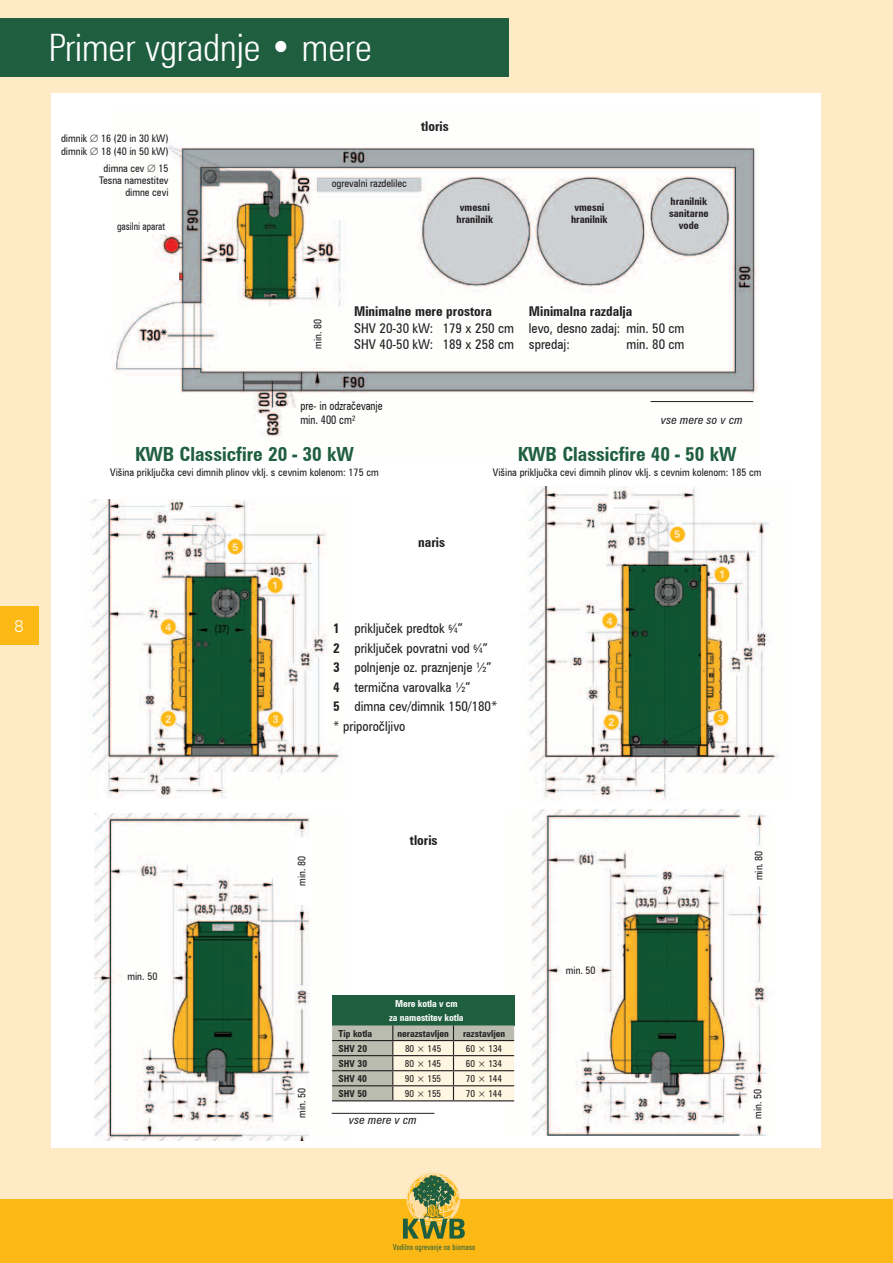
<style>
.page{position:relative;width:893px;height:1263px;background:#feeac4}
.page>*{position:absolute;margin:0;border:0;box-sizing:border-box;transform-origin:0 0}
.t1{font:300 condensed 37.8px "Zurich BT";color:#fff}
.t2{font:700 condensed 19.5px "Zurich BT";color:#1f5f40}
.t3{font:300 16.5px "Zurich BT";color:#fff}
.t4{font:condensed 13.5px/19.5px "Zurich BT";color:#231f20}
.t5{font:700 condensed 13.5px "Zurich BT";color:#231f20}
.t6{font:condensed 12px/14.4px "Zurich BT";color:#231f20;scale:.9 1}
.t7{font:italic condensed 12px "Zurich BT";letter-spacing:.015em;color:#231f20}
.t8{font:700 10.65px "Zurich BT";color:#feeac4}
.t9{font:condensed 10.5px/12px "Zurich BT";color:#231f20}
.t10{font:700 condensed 10.5px/12px "Zurich BT";color:#231f20;text-align:center}
.t11{font:condensed 10.5px "Zurich BT";color:#231f20;scale:.9 1}
.t12{font:700 condensed 9.6px "Zurich BT";color:#231f20}
.t13{font:condensed 9.6px "Zurich BT";color:#231f20}
.t14{font:700 condensed 9.6px/13.6px "Zurich BT";letter-spacing:-.005em;color:#fff;text-align:center}
.t15{font:condensed 8.25px "Zurich BT";letter-spacing:.04em;color:#1f5f40;scale:.8 1}
.s1{font-weight:700}
.s2{font-size:7.5px}
</style>
<div class="page">
<div style="left:0;top:606px;width:38px;height:38px;background:#fcb814"></div>
<div style="left:0;top:1199px;width:893px;height:64px;background:#fcb814"></div>
<div style="left:51px;top:94px;width:770px;height:1054px;background:#fff"></div>
<svg style="left:403px;top:1173px;width:62px;height:65px"></svg>
<img style="left:91px;top:500px;width:249px;height:298px">
<img style="left:111px;top:145px;width:647px;height:292px">
<div style="left:0;top:18px;width:509px;height:59px;background:#1f5f40"></div>
<hr style="left:651px;top:401px;width:102px;height:1px;background:#231f20">
<img style="left:95px;top:813px;width:252px;height:328px">
<img style="left:505px;top:809px;width:265px;height:326px">
<img style="left:527px;top:487px;width:252px;height:313px">
<div style="left:332px;top:1115px;width:102px;height:9px;background:#fff"></div>
<hr style="left:332px;top:1113px;width:102px;height:1px;background:#231f20">
<div style="left:267px;top:577px;width:16px;height:16px;background:#fcb814;border-radius:50%"></div>
<div style="left:267px;top:577px;width:16px;height:17px;border:1px solid #feeac4;border-radius:50%"></div>
<div style="left:228px;top:539px;width:15px;height:15px;background:#fcb814;border-radius:50%"></div>
<div style="left:227px;top:538px;width:16px;height:17px;border:1px solid #feeac4;border-radius:50%"></div>
<div style="left:670px;top:526px;width:15px;height:16px;background:#fcb814;border-radius:50%"></div>
<div style="left:669px;top:526px;width:17px;height:17px;border:1px solid #feeac4;border-radius:50%"></div>
<div style="left:161px;top:619px;width:15px;height:16px;background:#fcb814;border-radius:50%"></div>
<div style="left:160px;top:619px;width:16px;height:16px;border:1px solid #feeac4;border-radius:50%"></div>
<div style="left:161px;top:711px;width:15px;height:16px;background:#fcb814;border-radius:50%"></div>
<div style="left:160px;top:710px;width:16px;height:17px;border:1px solid #feeac4;border-radius:50%"></div>
<div style="left:268px;top:711px;width:15px;height:16px;background:#fcb814;border-radius:50%"></div>
<div style="left:267px;top:711px;width:17px;height:17px;border:1px solid #feeac4;border-radius:50%"></div>
<div style="left:293px;top:837px;width:17px;height:67px;background:#fff"></div>
<div style="left:714px;top:566px;width:16px;height:16px;background:#fcb814;border-radius:50%"></div>
<div style="left:714px;top:566px;width:16px;height:17px;border:1px solid #feeac4;border-radius:50%"></div>
<div style="left:602px;top:613px;width:16px;height:16px;background:#fcb814;border-radius:50%"></div>
<div style="left:602px;top:612px;width:16px;height:17px;border:1px solid #feeac4;border-radius:50%"></div>
<div style="left:604px;top:714px;width:15px;height:16px;background:#fcb814;border-radius:50%"></div>
<div style="left:603px;top:714px;width:17px;height:16px;border:1px solid #feeac4;border-radius:50%"></div>
<div style="left:713px;top:710px;width:16px;height:16px;background:#fcb814;border-radius:50%"></div>
<div style="left:713px;top:710px;width:16px;height:16px;border:1px solid #feeac4;border-radius:50%"></div>
<div style="left:332px;top:995px;width:182px;height:30px;background:#1f5f40"></div>
<svg style="left:332px;top:1025px;width:182px;height:76px;background:#cdcaba"></svg>
<div style="left:165px;top:270px;width:14px;height:11px;background:#fff"></div>
<svg style="left:148px;top:164px;width:7px;height:8px"></svg>
<h1 class="t1" style="left:49px;top:24px;width:325px">Primer vgradnje • mere</h1>
<p class="t9" style="left:61px;top:132px;width:28px">dimnik</p>
<p class="t9" style="left:101px;top:132px;width:69px">16 (20 in 30 kW)</p>
<p class="t9" style="left:61px;top:145px;width:28px">dimnik</p>
<p class="t9" style="left:101px;top:143px;width:69px;line-height:16.8px">18 (40 in 50 kW) dimna cev</p>
<p class="t9" style="left:99px;top:162px;width:71px;text-align:right">15<br>Tesna namestitev dimne cevi</p>
<p class="t11" style="left:117px;top:219px;width:55px">gasilni aparat</p>
<p class="t5" style="left:421px;top:118px;width:29px">tloris</p>
<p class="t9" style="left:332px;top:178px;width:77px">ogrevalni razdelilec</p>
<p class="t10" style="left:456px;top:201px;width:38px">vmesni hranilnik</p>
<p class="t10" style="left:571px;top:201px;width:38px">vmesni hranilnik</p>
<p class="t10" style="left:669px;top:195px;width:41px">hranilnik sanitarne vode</p>
<h3 class="t3" style="left:14px;top:616px;width:11px">8</h3>
<p class="t9" style="left:312px;top:349px;width:31px;rotate:-90deg">min. 80</p>
<p class="t5" style="left:354px;top:303px;width:139px">Minimalne mere prostora</p>
<p class="t4" style="left:354px;top:320px;width:161px;line-height:16.2px">SHV 20-30 kW: 179 x 250 cm<br>SHV 40-50 kW: 189 x 258 cm</p>
<p class="t5" style="left:529px;top:303px;width:105px">Minimalna razdalja</p>
<p class="t4" style="left:529px;top:320px;width:157px;line-height:16.2px">levo, desno zadaj: min. 50 cm spredaj:</p>
<p class="t4" style="left:626px;top:334px;width:60px">min. 80 cm</p>
<p class="t6" style="left:300px;top:398px;width:93px">pre- in odzračevanje min. 400 cm²</p>
<p class="t7" style="left:661px;top:413px;width:83px">vse mere so v cm</p>
<h2 class="t2" style="left:135px;top:442px;width:220px">KWB Classicfire 20 - 30 kW</h2>
<h2 class="t2" style="left:518px;top:442px;width:220px">KWB Classicfire 40 - 50 kW</h2>
<p class="t9" style="left:110px;top:466px;width:270px">Višina priključka cevi dimnih plinov vklj. s cevnim kolenom: 175 cm</p>
<p class="t9" style="left:493px;top:466px;width:270px">Višina priključka cevi dimnih plinov vklj. s cevnim kolenom: 185 cm</p>
<p class="t8" style="left:232px;top:540px;width:7px">5</p>
<p class="t5" style="left:418px;top:534px;width:28px">naris</p>
<p class="t8" style="left:675px;top:528px;width:7px">5</p>
<p class="t8" style="left:719px;top:568px;width:7px">1</p>
<p class="t8" style="left:272px;top:579px;width:7px">1</p>
<p class="t8" style="left:165px;top:621px;width:7px">4</p>
<p class="t8" style="left:165px;top:712px;width:7px">2</p>
<p class="t8" style="left:273px;top:713px;width:7px">3</p>
<p class="t4" style="left:333px;top:619px;width:166px"><span class="s1">1</span> priključek predtok <sup>6</sup>∕<span class="s2">4</span>”<br><span class="s1">2</span> priključek povratni vod <sup>6</sup>∕<span class="s2">4</span>”<br><span class="s1">3</span> polnjenje oz. praznjenje ½”<br><span class="s1">4</span> termična varovalka ½”<br><span class="s1">5</span> dimna cev/dimnik 150/180* * priporočljivo</p>
<p class="t8" style="left:607px;top:614px;width:7px">4</p>
<p class="t8" style="left:608px;top:716px;width:7px">2</p>
<p class="t8" style="left:718px;top:712px;width:7px">3</p>
<p class="t9" style="left:127px;top:970px;width:32px">min. 50</p>
<p class="t5" style="left:410px;top:832px;width:29px">tloris</p>
<p class="t9" style="left:296px;top:886px;width:32px;rotate:-90deg">min. 80</p>
<p class="t9" style="left:753px;top:880px;width:31px;rotate:-90deg">min. 80</p>
<p class="t14" style="left:389px;top:997px;width:76px">Mere kotla v cm<br>za namestitev kotla</p>
<p class="t9" style="left:566px;top:964px;width:31px">min. 50</p>
<p class="t12" style="left:339px;top:1027px;width:35px">Tip kotla</p>
<p class="t12" style="left:397px;top:1027px;width:53px">nerazstavljen</p>
<p class="t12" style="left:463px;top:1027px;width:44px">razstavljen</p>
<p class="t12" style="left:339px;top:1042px;width:30px">SHV 20</p>
<p class="t13" style="left:405px;top:1042px;width:38px">80 × 145</p>
<p class="t13" style="left:466px;top:1042px;width:38px">60 × 134</p>
<p class="t12" style="left:339px;top:1057px;width:30px">SHV 30</p>
<p class="t13" style="left:405px;top:1057px;width:38px">80 × 145</p>
<p class="t13" style="left:466px;top:1057px;width:38px">60 × 134</p>
<p class="t12" style="left:339px;top:1073px;width:30px">SHV 40</p>
<p class="t13" style="left:405px;top:1073px;width:38px">90 × 155</p>
<p class="t13" style="left:466px;top:1073px;width:38px">70 × 144</p>
<p class="t12" style="left:339px;top:1088px;width:30px">SHV 50</p>
<p class="t13" style="left:405px;top:1088px;width:38px">90 × 155</p>
<p class="t13" style="left:466px;top:1088px;width:38px">70 × 144</p>
<p class="t9" style="left:296px;top:1118px;width:32px;rotate:-90deg">min. 50</p>
<p class="t9" style="left:752px;top:1118px;width:31px;rotate:-90deg">min. 50</p>
<p class="t7" style="left:349px;top:1113px;width:69px">vse mere v cm</p>
<p class="t15" style="left:393px;top:1242px;width:104px">Vodilno ogrevanje na biomaso</p>
</div>
